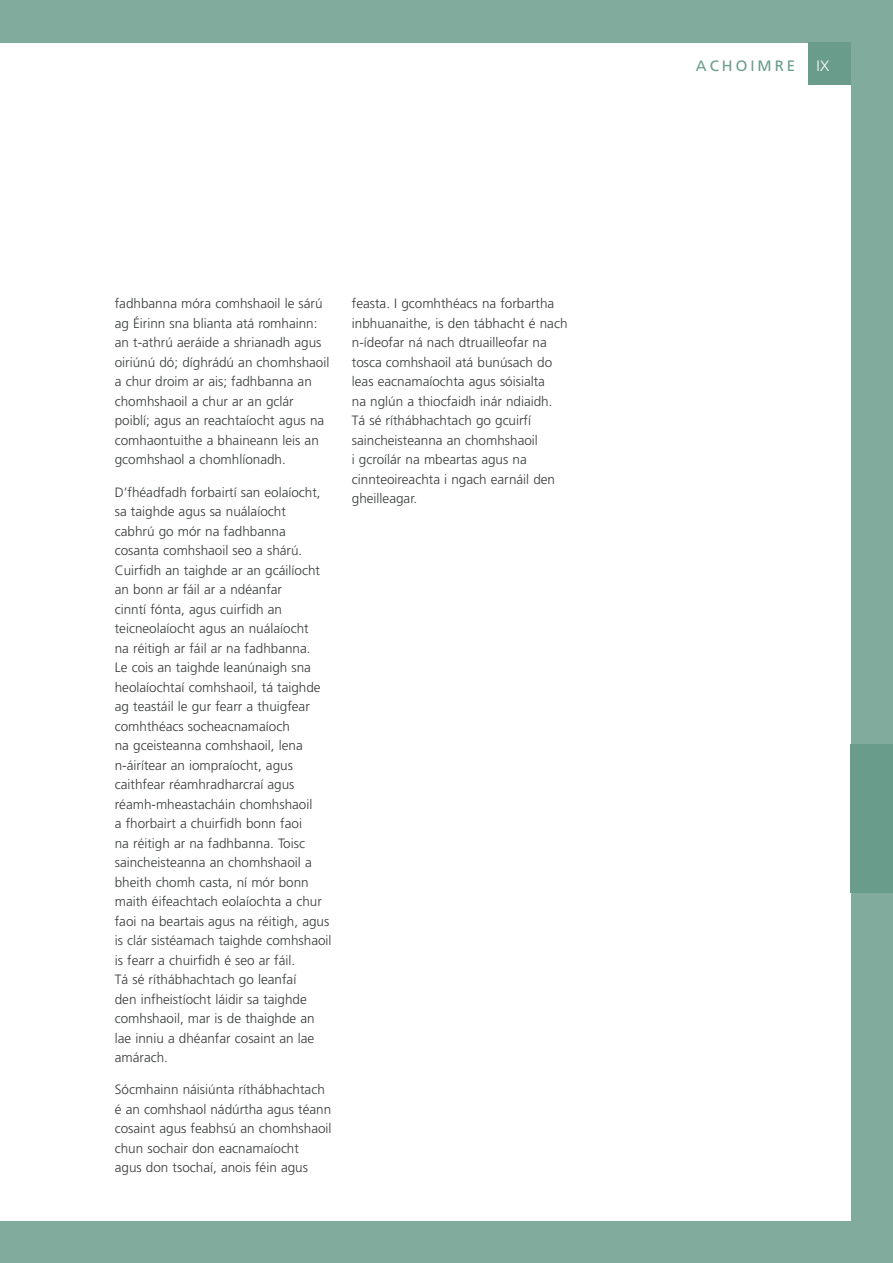
<style>
.page{position:relative;width:893px;height:1263px;background:#81ac9d}
.page>*{position:absolute;margin:0;border:0;box-sizing:border-box;transform-origin:0 0}
.t1{font:15px "Frutiger";letter-spacing:.2em;color:#699c8b}
.t2{font:300 15px "Frutiger";color:#fff}
.t3{font:300 13.5px/19.5px "Frutiger";color:#373a3b}
</style>
<div class="page">
<div style="left:0;top:43px;width:850px;height:1177px;background:#fff"></div>
<div style="left:808px;top:43px;width:42px;height:42px;background:#699c8b"></div>
<div style="left:850px;top:744px;width:43px;height:149px;background:#699c8b"></div>
<p class="t3" style="left:115px;top:294px;width:216px">fadhbanna móra comhshaoil le sárú ag Éirinn sna blianta atá romhainn: an t-athrú aeráide a shrianadh agus oiriúnú dó; díghrádú an chomhshaoil a chur droim ar ais; fadhbanna an chomhshaoil a chur ar an gclár poiblí; agus an reachtaíocht agus na comhaontuithe a bhaineann leis an gcomhshaol a chomhlíonadh.</p>
<p class="t3" style="left:115px;top:482px;width:218px">D’fhéadfadh forbairtí san eolaíocht, sa taighde agus sa nuálaíocht<br>cabhrú go mór na fadhbanna cosanta comhshaoil seo a shárú.<br>Cuirfidh an taighde ar an gcáilíocht an bonn ar fáil ar a ndéanfar<br>cinntí fónta, agus cuirfidh an teicneolaíocht agus an nuálaíocht<br>na réitigh ar fáil ar na fadhbanna.<br>Le cois an taighde leanúnaigh sna heolaíochtaí comhshaoil, tá taighde ag teastáil le gur fearr a thuigfear comhthéacs socheacnamaíoch<br>na gceisteanna comhshaoil, lena n-áirítear an iompraíocht, agus caithfear réamhradharcraí agus réamh-mheastacháin chomhshaoil<br>a fhorbairt a chuirfidh bonn faoi<br>na réitigh ar na fadhbanna. Toisc saincheisteanna an chomhshaoil a bheith chomh casta, ní mór bonn maith éifeachtach eolaíochta a chur faoi na beartais agus na réitigh, agus is clár sistéamach taighde comhshaoil is fearr a chuirfidh é seo ar fáil.<br>Tá sé ríthábhachtach go leanfaí<br>den infheistíocht láidir sa taighde comhshaoil, mar is de thaighde an lae inniu a dhéanfar cosaint an lae amárach.</p>
<p class="t3" style="left:115px;top:1080px;width:218px">Sócmhainn náisiúnta ríthábhachtach é an comhshaol nádúrtha agus téann cosaint agus feabhsú an chomhshaoil chun sochair don eacnamaíocht<br>agus don tsochaí, anois féin agus</p>
<p class="t3" style="left:352px;top:294px;width:217px">feasta. I gcomhthéacs na forbartha inbhuanaithe, is den tábhacht é nach n-ídeofar ná nach dtruailleofar na tosca comhshaoil atá bunúsach do leas eacnamaíochta agus sóisialta<br>na nglún a thiocfaidh inár ndiaidh.<br>Tá sé ríthábhachtach go gcuirfí saincheisteanna an chomhshaoil<br>i gcroílár na mbeartas agus na cinnteoireachta i ngach earnáil den gheilleagar.</p>
<p class="t1" style="left:696px;top:57px;width:101px">ACHOIMRE</p>
<p class="t2" style="left:816px;top:58px;width:14px">IX</p>
</div>
